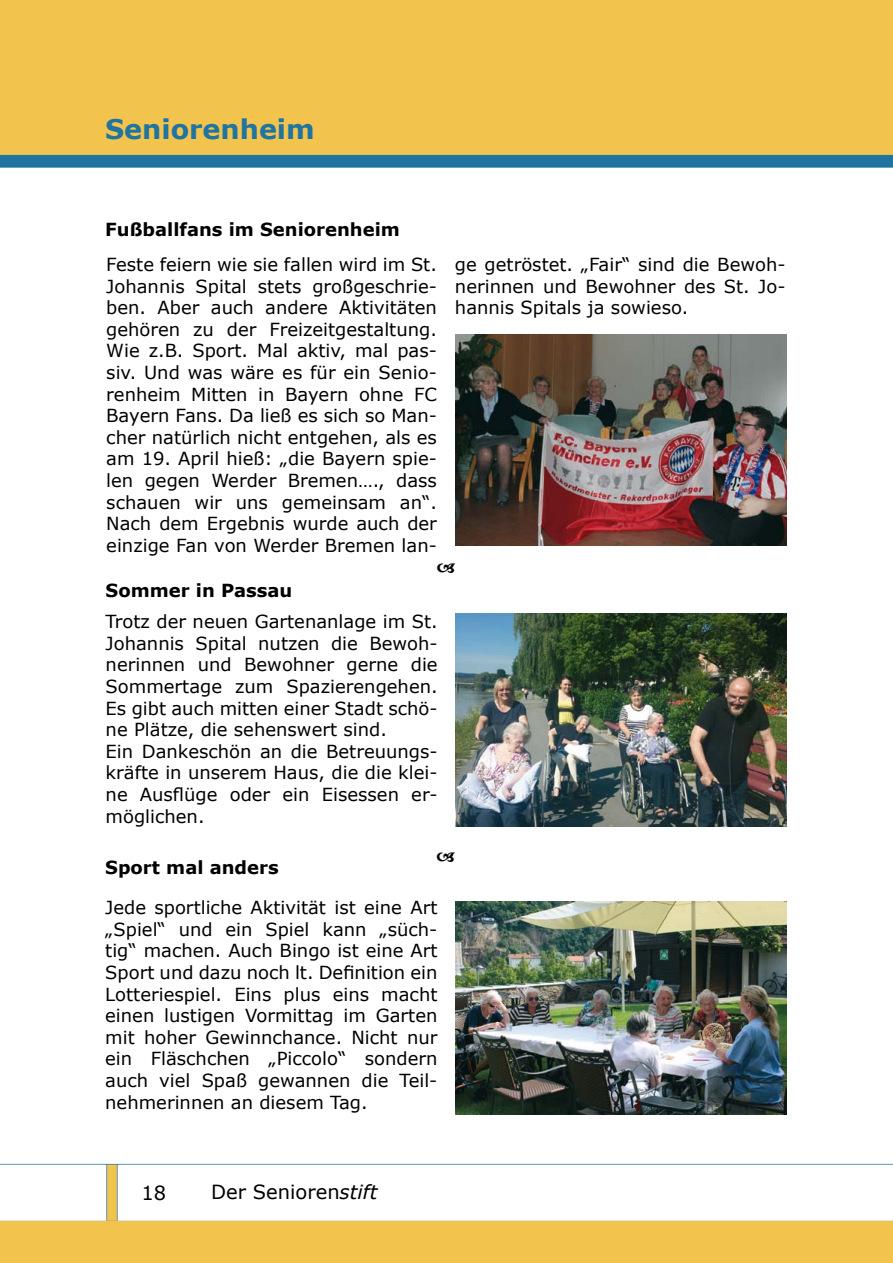
<style>
.page{position:relative;width:893px;height:1263px;background:#fff}
.page>*{position:absolute;margin:0;border:0;box-sizing:border-box;transform-origin:0 0}
.t1{font:700 27px "Verdana";color:#1f74a0}
.t2{font:19.5px "Verdana";color:#000}
.t3{font:18px/21.6px "Verdana";color:#000;text-align:justify}
.t4{font:700 18px "Verdana";color:#000}
.s1{font-style:italic}
</style>
<div class="page">
<img style="left:0;top:0;width:893px;height:1263px">
<img style="left:455px;top:901px;width:332px;height:213px">
<img style="left:455px;top:613px;width:332px;height:213px">
<img style="left:455px;top:335px;width:332px;height:210px">
<svg style="left:437px;top:564px;width:18px;height:9px"></svg>
<svg style="left:437px;top:852px;width:18px;height:9px"></svg>
<h1 class="t1" style="left:105px;top:110px;width:211px">Seniorenheim</h1>
<p class="t4" style="left:105px;top:216px;width:296px">Fußballfans im Seniorenheim</p>
<p class="t3" style="left:106px;top:253px;width:332px">Feste feiern wie sie fallen wird im St.<br>Johannis Spital stets großgeschrie&shy;ben. Aber auch andere Aktivitäten gehören zu der Freizeitgestaltung.<br>Wie z.B. Sport. Mal aktiv, mal pas&shy;siv. Und was wäre es für ein Senio&shy;renheim Mitten in Bayern ohne FC Bayern Fans. Da ließ es sich so Man&shy;cher natürlich nicht entgehen, als es am 19. April hieß: „die Bayern spie&shy;len gegen Werder Bremen…., dass schauen wir uns gemeinsam an“.<br>Nach dem Ergebnis wurde auch der einzige Fan von Werder Bremen lan-</p>
<p class="t3" style="left:455px;top:253px;width:332px">ge getröstet. „Fair“ sind die Bewoh&shy;nerinnen und Bewohner des St. Jo&shy;hannis Spitals ja sowieso.</p>
<p class="t4" style="left:106px;top:578px;width:188px">Sommer in Passau</p>
<p class="t3" style="left:106px;top:611px;width:334px;text-align:left">Trotz der neuen Gartenanlage im St.<br>Johannis Spital nutzen die Bewoh&shy;nerinnen und Bewohner gerne die<br>Sommertage zum Spazierengehen.<br>Es gibt auch mitten einer Stadt schö&shy;ne Plätze, die sehenswert sind.<br>Ein Dankeschön an die Betreuungs&shy;kräfte in unserem Haus, die die klei&shy;ne Ausflüge oder ein Eisessen er&shy;möglichen.</p>
<p class="t4" style="left:105px;top:854px;width:175px">Sport mal anders</p>
<p class="t3" style="left:105px;top:897px;width:334px">Jede sportliche Aktivität ist eine Art „Spiel“ und ein Spiel kann „süch&shy;tig“ machen. Auch Bingo ist eine Art Sport und dazu noch lt. Definition ein Lotteriespiel. Eins plus eins macht einen lustigen Vormittag im Garten mit hoher Gewinnchance. Nicht nur ein Fläschchen „Piccolo“ sondern auch viel Spaß gewannen die Teil&shy;nehmerinnen an diesem Tag.</p>
<p class="t2" style="left:141px;top:1179px;width:26px">18</p>
<p class="t2" style="left:211px;top:1178px;width:168px">Der Senioren<span class="s1">stift</span></p>
</div>
